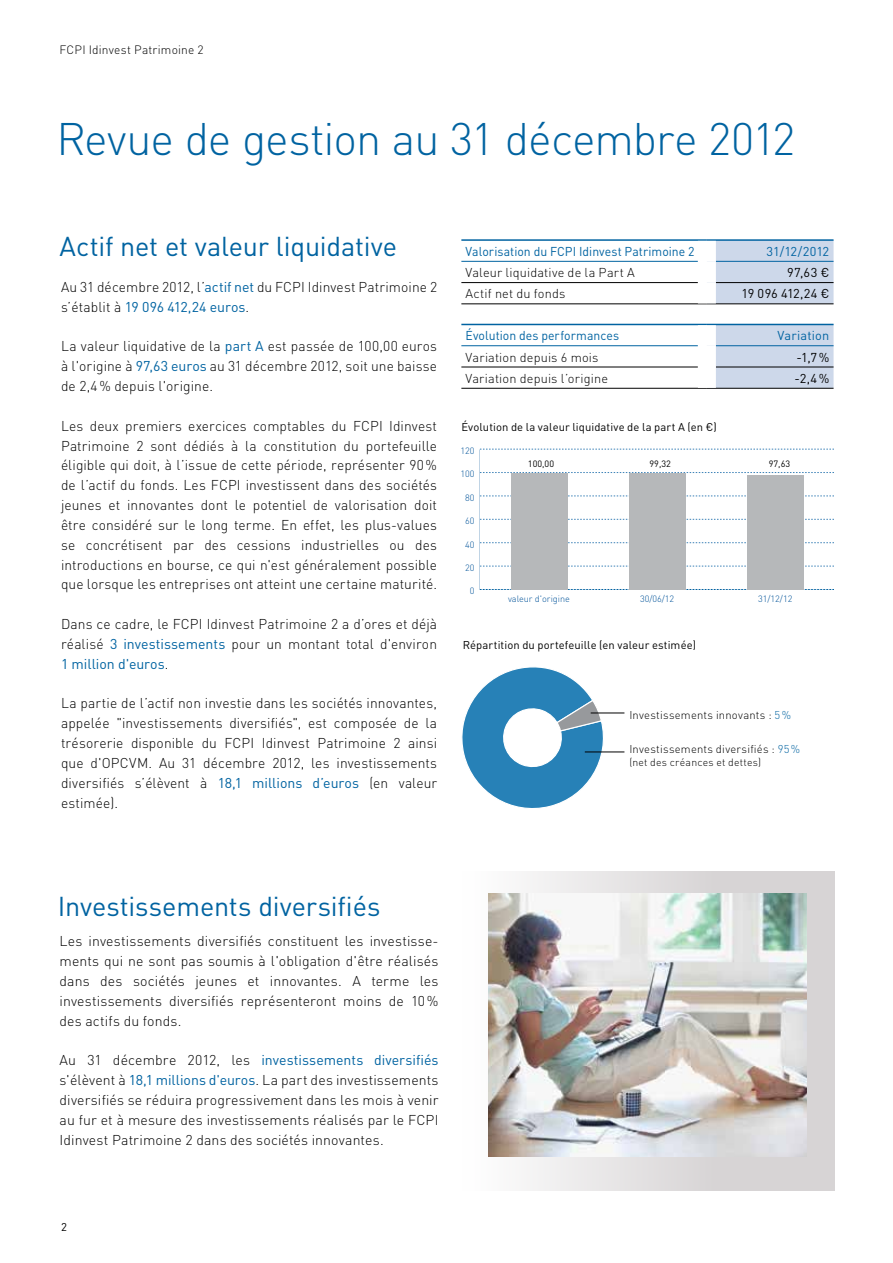
<style>
.page{position:relative;width:893px;height:1263px;background:#fff}
.page>*{position:absolute;margin:0;border:0;box-sizing:border-box;transform-origin:0 0}
.t1{font:300 45px "DIN";letter-spacing:-.025em;color:#0063a1}
.t2{font:27px "DIN";letter-spacing:-.005em;color:#0063a1}
.t3{font:300 14.1px/19.8px "DIN";letter-spacing:.01em;color:#000;text-align:justify}
.t4{font:300 12.75px "DIN";letter-spacing:.015em;color:#000}
.t5{font:12.75px "DIN";letter-spacing:.005em;color:#0063a1;scale:.96 1}
.t6{font:12.75px "DIN";letter-spacing:.005em;color:#0063a1}
.t7{font:12.75px "DIN";letter-spacing:.01em;color:#000}
.t8{font:12.75px "DIN";letter-spacing:-.02em;color:#000}
.t9{font:300 12px "DIN";letter-spacing:.015em;color:#000}
.t10{font:11.25px "DIN";letter-spacing:.01em;color:#000}
.t11{font:300 11.25px "DIN";letter-spacing:.02em;color:#000}
.t12{font:300 10.5px "DIN";letter-spacing:.02em;color:#000}
.t13{font:300 9.15px "DIN";color:#005399}
.t14{font:9.15px "DIN";color:#000}
.s1{font-weight:400;color:#0063a1}
.s2{font-family:"DIN Regular Alternate"}
.s3{color:#0063a1}
</style>
<div class="page">
<div style="left:716px;top:241px;width:117px;height:62px;background:#cdd8ea"></div>
<hr style="left:461px;top:282px;width:237px;height:1px;background:#000">
<hr style="left:716px;top:282px;width:117px;height:1px;background:#000">
<hr style="left:461px;top:303px;width:246px;height:1px;background:#000">
<hr style="left:707px;top:303px;width:126px;height:1px;background:#000">
<hr style="left:461px;top:261px;width:237px;height:1px;background:#0063a1">
<hr style="left:716px;top:261px;width:117px;height:1px;background:#0063a1">
<hr style="left:461px;top:239px;width:246px;height:2px;background:#0063a1">
<hr style="left:707px;top:239px;width:126px;height:2px;background:#0063a1">
<div style="left:716px;top:325px;width:117px;height:63px;background:#cdd8ea"></div>
<hr style="left:461px;top:367px;width:237px;height:1px;background:#000">
<hr style="left:716px;top:367px;width:117px;height:1px;background:#000">
<hr style="left:461px;top:388px;width:246px;height:1px;background:#000">
<hr style="left:707px;top:388px;width:126px;height:1px;background:#000">
<hr style="left:461px;top:345px;width:237px;height:1px;background:#0063a1">
<hr style="left:716px;top:345px;width:117px;height:1px;background:#0063a1">
<hr style="left:461px;top:324px;width:246px;height:1px;background:#0063a1">
<hr style="left:707px;top:324px;width:126px;height:1px;background:#0063a1">
<svg style="left:461px;top:667px;width:143px;height:141px"></svg>
<hr style="left:585px;top:751px;width:39px;height:1px;background:#000">
<hr style="left:591px;top:713px;width:33px;height:1px;background:#000">
<svg style="left:480px;top:589px;width:353px;height:1px"></svg>
<svg style="left:480px;top:566px;width:353px;height:1px"></svg>
<svg style="left:480px;top:542px;width:353px;height:1px"></svg>
<svg style="left:480px;top:519px;width:353px;height:1px"></svg>
<svg style="left:480px;top:495px;width:353px;height:1px"></svg>
<svg style="left:480px;top:472px;width:353px;height:1px"></svg>
<svg style="left:480px;top:449px;width:353px;height:1px"></svg>
<div style="left:511px;top:472px;width:56px;height:117px;background:#b6b8ba"></div>
<div style="left:629px;top:473px;width:56px;height:116px;background:#b6b8ba"></div>
<div style="left:747px;top:475px;width:57px;height:114px;background:#b6b8ba"></div>
<div style="left:463px;top:871px;width:372px;height:320px;background:linear-gradient(to right,#fbfbfb,#cecbcc)"></div>
<img style="left:488px;top:894px;width:319px;height:263px">
<p class="t9" style="left:60px;top:43px;width:146px">FCPI Idinvest Patrimoine 2</p>
<h1 class="t1" style="left:57px;top:111px;width:740px">Revue de gestion au 31 décembre 2012</h1>
<h2 class="t2" style="left:60px;top:229px;width:339px">Actif net et valeur liquidative</h2>
<p class="t3" style="left:61px;top:277px;width:378px">Au 31 décembre 2012, l’<span class="s1">actif net</span> du FCPI Idinvest Patrimoine 2 s’établit à <span class="s1">19 096 412,24 euros</span>.</p>
<p class="t3" style="left:61px;top:336px;width:378px">La valeur liquidative de la <span class="s1">part A</span> est passée de 100,00 euros à l'origine à <span class="s1">97,63 euros</span> au 31 décembre 2012, soit une baisse de 2,4% depuis l'origine.</p>
<p class="t3" style="left:61px;top:416px;width:378px">Les deux premiers exercices comptables du FCPI Idinvest Patrimoine 2 sont dédiés à la constitution du portefeuille éligible qui doit, à l’issue de cette période, représenter 90% de l’actif du fonds. Les FCPI investissent dans des sociétés jeunes et innovantes dont le potentiel de valorisation doit être considéré sur le long terme. En effet, les plus-values se concrétisent par des cessions industrielles ou des introductions en bourse, ce qui n'est généralement possible que lorsque les entreprises ont atteint une certaine maturité.</p>
<p class="t3" style="left:61px;top:614px;width:378px">Dans ce cadre, le FCPI Idinvest Patrimoine 2 a d’ores et déjà réalisé <span class="s1">3 investissements</span> pour un montant total d'environ <span class="s1">1 million d'euros</span>.</p>
<p class="t3" style="left:61px;top:693px;width:378px">La partie de l’actif non investie dans les sociétés innovantes, appelée "investissements diversifiés", est composée de la trésorerie disponible du FCPI Idinvest Patrimoine 2 ainsi que d'OPCVM. Au 31 décembre 2012, les investissements diversifiés s’élèvent à <span class="s1">18,1 millions d’euros</span> (en valeur estimée).</p>
<p class="t5" style="left:466px;top:243px;width:240px">Valorisation du FCPI Idinvest Patrimoine 2</p>
<p class="t6" style="left:767px;top:243px;width:64px">31/12/2012</p>
<p class="t4" style="left:466px;top:265px;width:171px">Valeur liquidative de la Part A</p>
<p class="t7" style="left:787px;top:265px;width:44px">97,63 <span class="s2">€</span></p>
<p class="t4" style="left:466px;top:286px;width:101px">Actif net du fonds</p>
<p class="t8" style="left:741px;top:286px;width:89px">19 096 412,24 <span class="s2">€</span></p>
<p class="t5" style="left:466px;top:328px;width:161px">Évolution des performances</p>
<p class="t6" style="left:778px;top:328px;width:53px">Variation</p>
<p class="t4" style="left:466px;top:349px;width:134px">Variation depuis 6 mois</p>
<p class="t7" style="left:796px;top:349px;width:34px">-1,7%</p>
<p class="t4" style="left:466px;top:370px;width:144px">Variation depuis l’origine</p>
<p class="t7" style="left:795px;top:370px;width:36px">-2,4%</p>
<p class="t10" style="left:461px;top:420px;width:257px">Évolution de la valeur liquidative de la part A (en <span class="s2">€</span>)</p>
<p class="t13" style="left:460px;top:445px;width:16px">120</p>
<p class="t13" style="left:460px;top:468px;width:16px">100</p>
<p class="t13" style="left:465px;top:492px;width:11px">80</p>
<p class="t13" style="left:465px;top:515px;width:11px">60</p>
<p class="t13" style="left:465px;top:539px;width:11px">40</p>
<p class="t13" style="left:465px;top:562px;width:11px">20</p>
<p class="t13" style="left:470px;top:585px;width:6px">0</p>
<p class="t14" style="left:528px;top:458px;width:28px">100,00</p>
<p class="t14" style="left:650px;top:458px;width:23px">99,32</p>
<p class="t14" style="left:769px;top:458px;width:23px">97,63</p>
<p class="t13" style="left:508px;top:593px;width:63px">valeur d'origine</p>
<p class="t13" style="left:640px;top:593px;width:36px">30/06/12</p>
<p class="t13" style="left:758px;top:593px;width:36px">31/12/12</p>
<p class="t10" style="left:463px;top:638px;width:235px">Répartition du portefeuille (en valeur estimée)</p>
<p class="t11" style="left:629px;top:707px;width:163px">Investissements innovants : <span class="s3">5%</span></p>
<p class="t11" style="left:629px;top:742px;width:172px">Investissements diversifiés : <span class="s3">95%</span></p>
<p class="t12" style="left:629px;top:756px;width:133px">(net des créances et dettes)</p>
<h2 class="t2" style="left:58px;top:889px;width:324px">Investissements diversifiés</h2>
<p class="t3" style="left:60px;top:931px;width:381px">Les investissements diversifiés constituent les investisse&shy;ments qui ne sont pas soumis à l'obligation d'être réalisés dans des sociétés jeunes et innovantes. A terme les investissements diversifiés représenteront moins de 10% des actifs du fonds.</p>
<p class="t3" style="left:60px;top:1050px;width:381px">Au 31 décembre 2012, les <span class="s1">investissements diversifiés </span>s'élèvent à <span class="s1">18,1 millions d'euros</span>. La part des investissements diversifiés se réduira progressivement dans les mois à venir au fur et à mesure des investissements réalisés par le FCPI Idinvest Patrimoine 2 dans des sociétés innovantes.</p>
<p class="t10" style="left:61px;top:1220px;width:7px">2</p>
</div>
